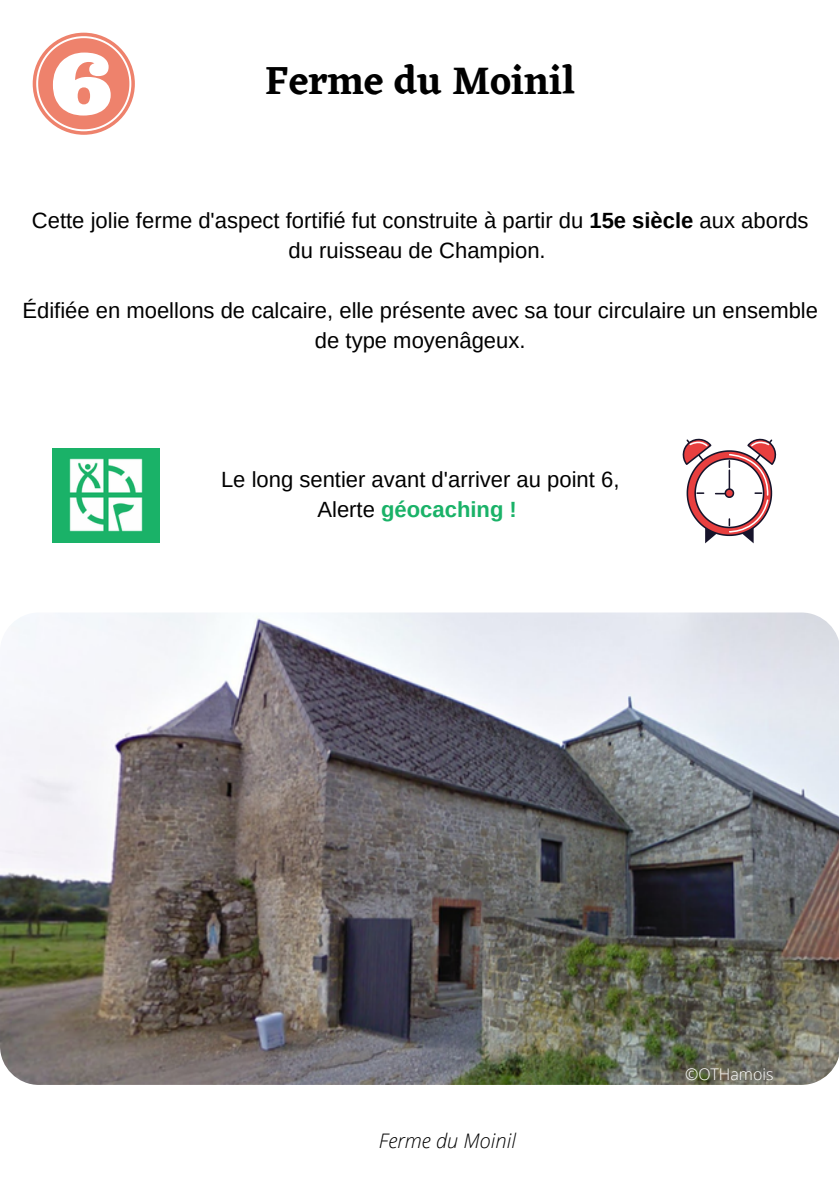
<style>
.page{position:relative;width:839px;height:1191px;background:#fff}
.page>*{position:absolute;margin:0;border:0;box-sizing:border-box;transform-origin:0 0}
.t1{font:600 40px "Eczar";color:#000}
.t2{font:22px/30px "Arimo";color:#000;text-align:center}
.t3{font:700 22px "Arimo";color:#1ab268}
.t4{font:italic 300 20px "Open Sans";color:#000}
.t5{font:300 16px "Open Sans";color:#fff}
.s1{font-weight:700}
.s2{font-weight:400;color:#000}
</style>
<div class="page">
<img style="left:0;top:613px;width:838px;height:472px;border-radius:39px">
<svg style="left:33px;top:33px;width:102px;height:102px"></svg>
<img style="left:53px;top:448px;width:106px;height:95px">
<svg style="left:682px;top:438px;width:95px;height:105px"></svg>
<p class="t1" style="left:265px;top:56px;width:312px">Ferme du Moinil</p>
<p class="t2" style="left:32px;top:205px;width:778px">Cette jolie ferme d'aspect fortifié fut construite à partir du <span class="s1">15e siècle</span> aux abords du ruisseau de Champion.</p>
<p class="t2" style="left:22px;top:295px;width:797px">Édifiée en moellons de calcaire, elle présente avec sa tour circulaire un ensemble de type moyenâgeux.</p>
<p class="t2" style="left:221px;top:465px;width:400px">Le long sentier avant d'arriver au point 6,</p>
<p class="t3" style="left:317px;top:497px;width:201px"><span class="s2">Alerte</span> géocaching !</p>
<p class="t4" style="left:379px;top:1127px;width:139px">Ferme du Moinil</p>
<p class="t5" style="left:685px;top:1063px;width:90px">©OTHamois</p>
</div>
